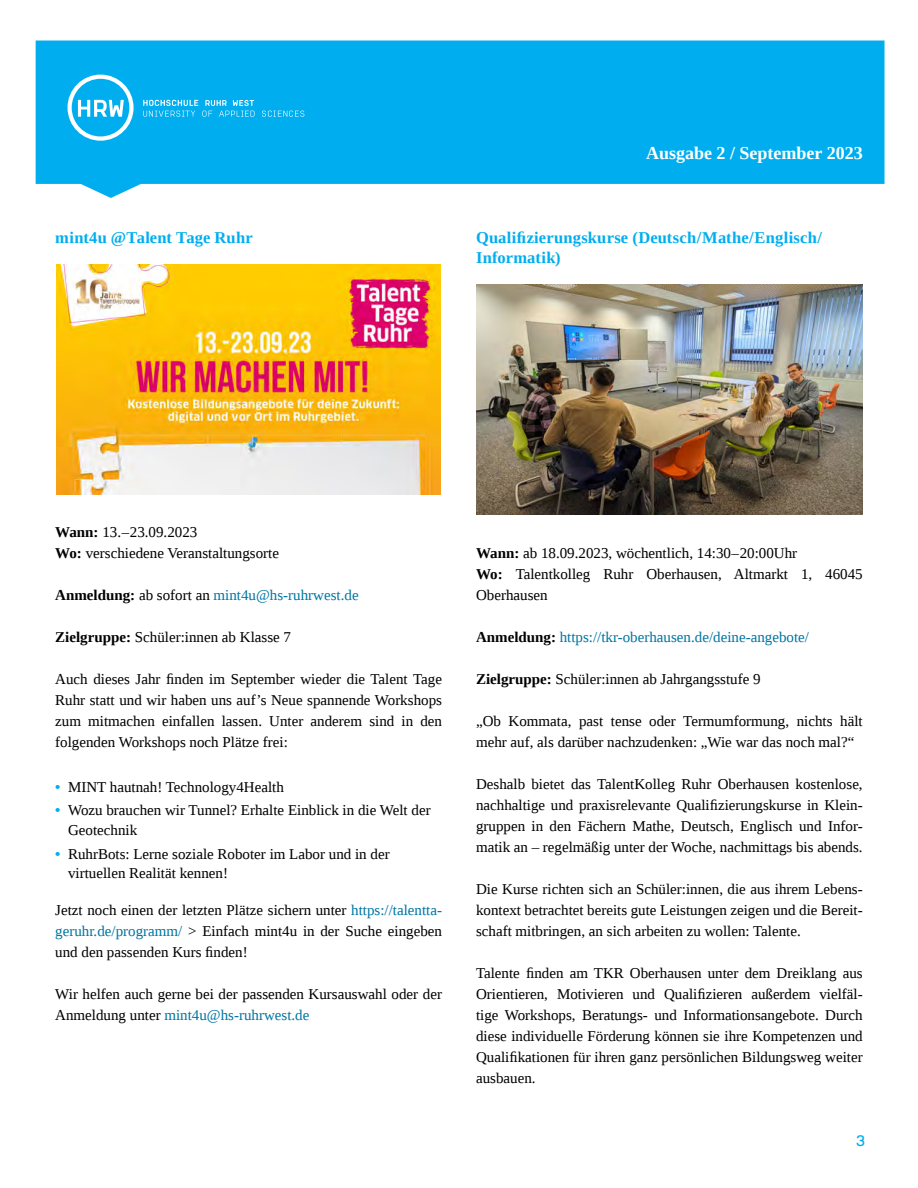
<style>
.page{position:relative;width:918px;height:1188px;background:#fff}
.page>*{position:absolute;margin:0;border:0;box-sizing:border-box;transform-origin:0 0}
.t1{font:700 18px "Liberation Serif";color:#fff}
.t2{font:700 16.5px/19.8px "Liberation Serif";letter-spacing:.01em;color:#00aeef}
.t3{font:15px/21px "Liberation Serif";color:#000}
.t4{font:15px "Liberation Serif";color:#0076a3}
.t5{font:15px "Normetica B";color:#00aeef}
.s1{font-weight:700}
.s2{font-weight:700;color:#000}
.s3{color:#000}
.s4{font-weight:700;color:#00aeef}
.s5{color:#0076a3}
</style>
<div class="page">
<svg style="left:36px;top:41px;width:849px;height:157px;background:#17b5f0"></svg>
<svg style="left:143px;top:100px;width:161px;height:17px;background:#29bbf1"></svg>
<svg style="left:68px;top:75px;width:66px;height:66px"></svg>
<img style="left:57px;top:265px;width:383px;height:230px">
<img style="left:476px;top:284px;width:387px;height:230px">
<p class="t2" style="left:55px;top:227px;width:199px">mint4u @Talent Tage Ruhr</p>
<p class="t1" style="left:646px;top:141px;width:218px">Ausgabe 2 / September 2023</p>
<p class="t2" style="left:476px;top:227px;width:348px">Qualifizierungskurse (Deutsch/Mathe/Englisch/<br>Informatik)</p>
<p class="t3" style="left:55px;top:521px;width:225px"><span class="s1">Wann:</span> 13.–23.09.2023<br><span class="s1">Wo:</span> verschiedene Veranstaltungsorte</p>
<p class="t4" style="left:55px;top:585px;width:305px"><span class="s2">Anmeldung:</span> <span class="s3">ab sofort an</span> mint4u@hs-ruhrwest.de</p>
<p class="t3" style="left:55px;top:626px;width:237px"><span class="s1">Zielgruppe:</span> Schüler:innen ab Klasse 7</p>
<p class="t3" style="left:55px;top:668px;width:388px;text-align:justify">Auch dieses Jahr finden im September wieder die Talent Tage Ruhr statt und wir haben uns auf’s Neue spannende Workshops zum mitmachen einfallen lassen. Unter anderem sind in den folgenden Workshops noch Plätze frei:</p>
<p class="t3" style="left:55px;top:776px;width:230px"><span class="s4">•</span> MINT hautnah! Technology4Health</p>
<p class="t3" style="left:68px;top:801px;width:364px;line-height:19.5px;text-indent:-13px"><span class="s4">•</span> Wozu brauchen wir Tunnel? Erhalte Einblick in die Welt der<br>Geotechnik</p>
<p class="t3" style="left:68px;top:844px;width:323px;line-height:19.5px;text-indent:-13px"><span class="s4">•</span> RuhrBots: Lerne soziale Roboter im Labor und in der virtuellen Realität kennen!</p>
<p class="t3" style="left:55px;top:899px;width:388px;text-align:justify">Jetzt noch einen der letzten Plätze sichern unter <span class="s5">https://talentta&shy;geruhr.de/programm/</span> &gt; Einfach mint4u in der Suche eingeben und den passenden Kurs finden!</p>
<p class="t3" style="left:55px;top:983px;width:388px">Wir helfen auch gerne bei der passenden Kursauswahl oder der<br>Anmeldung unter <span class="s5">mint4u@hs-ruhrwest.de</span></p>
<p class="t3" style="left:476px;top:542px;width:388px"><span class="s1">Wann:</span> ab 18.09.2023, wöchentlich, 14:30–20:00Uhr<br><span class="s1">Wo:</span> Talentkolleg Ruhr Oberhausen, Altmarkt 1, 46045<br>Oberhausen</p>
<p class="t4" style="left:476px;top:627px;width:334px"><span class="s2">Anmeldung:</span> https://tkr-oberhausen.de/deine-angebote/</p>
<p class="t3" style="left:476px;top:668px;width:286px"><span class="s1">Zielgruppe:</span> Schüler:innen ab Jahrgangsstufe 9</p>
<p class="t3" style="left:476px;top:710px;width:388px">„Ob Kommata, past tense oder Termumformung, nichts hält mehr auf, als darüber nachzudenken: „Wie war das noch mal?“</p>
<p class="t3" style="left:476px;top:773px;width:388px;text-align:justify">Deshalb bietet das TalentKolleg Ruhr Oberhausen kostenlose, nachhaltige und praxisrelevante Qualifizierungskurse in Klein&shy;gruppen in den Fächern Mathe, Deutsch, Englisch und Infor&shy;matik an – regelmäßig unter der Woche, nachmittags bis abends.</p>
<p class="t3" style="left:476px;top:878px;width:388px;text-align:justify">Die Kurse richten sich an Schüler:innen, die aus ihrem Lebens&shy;kontext betrachtet bereits gute Leistungen zeigen und die Bereit&shy;schaft mitbringen, an sich arbeiten zu wollen: Talente.</p>
<p class="t3" style="left:476px;top:962px;width:388px;text-align:justify">Talente finden am TKR Oberhausen unter dem Dreiklang aus Orientieren, Motivieren und Qualifizieren außerdem vielfäl&shy;tige Workshops, Beratungs- und Informationsangebote. Durch diese individuelle Förderung können sie ihre Kompetenzen und Qualifikationen für ihren ganz persönlichen Bildungsweg weiter ausbauen.</p>
<p class="t5" style="left:856px;top:1131px;width:12px">3</p>
</div>
